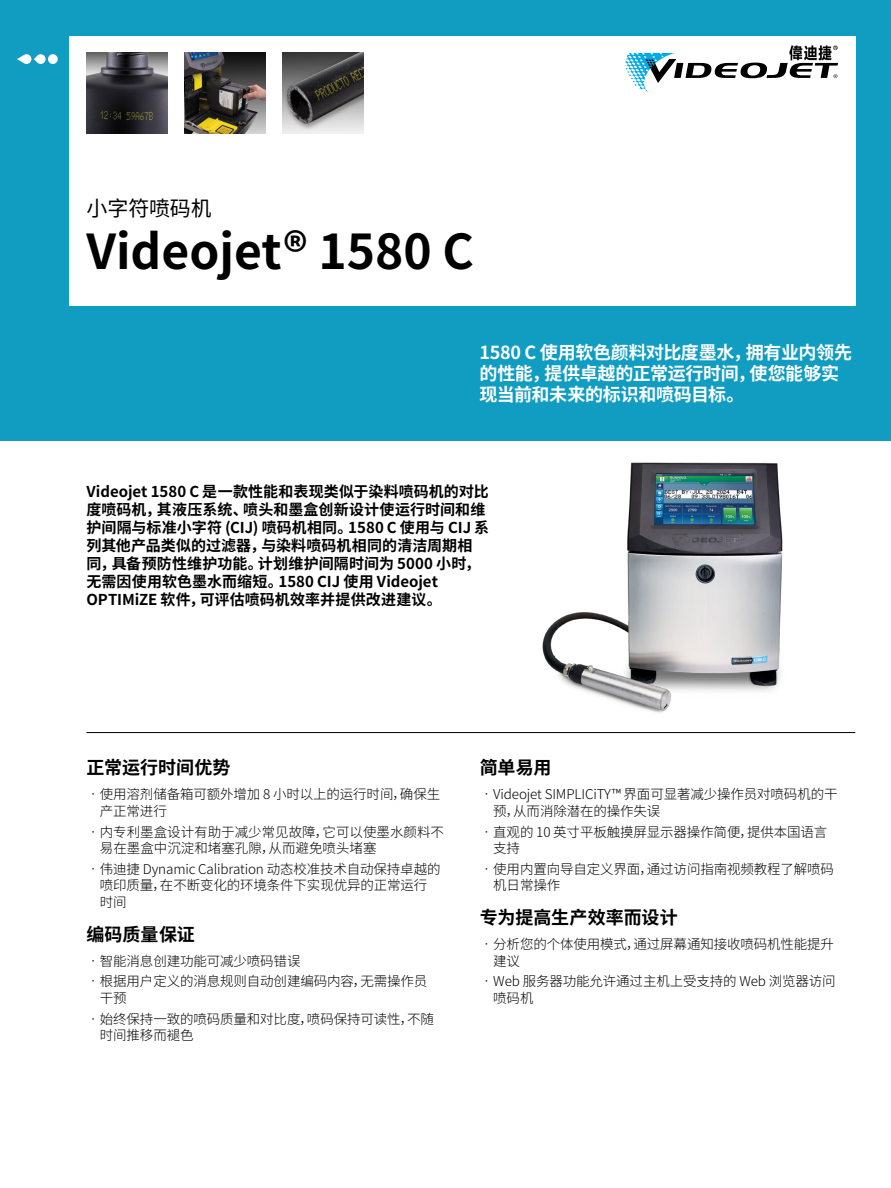
<style>
.page{position:relative;width:891px;height:1188px;background:#fff}
.page>*{position:absolute;margin:0;border:0;box-sizing:border-box;transform-origin:0 0}
.t1{font:700 48px "Noto Sans CJ Ksc";color:#000}
.t2{font:21px "Noto Sans CJ Ksc";letter-spacing:-.005em;color:#000}
.t3{font:700 18px/21px "Noto Sans CJ Ksc";letter-spacing:-.02em;color:#fff}
.t4{font:700 18px "Noto Sans CJ Ksc";color:#000}
.t5{font:700 15px/18px "Noto Sans CJ Ksc";letter-spacing:.005em;color:#000}
.t6{font:300 13.5px/16.5px "Noto Sans CJ Ksc";letter-spacing:-.01em;color:#000}
</style>
<div class="page">
<div style="left:0;top:0;width:891px;height:441px;background:#109dc1"></div>
<div style="left:69px;top:36px;width:786px;height:270px;background:#fff"></div>
<div style="left:48px;top:54px;width:10px;height:10px;background:#fff;border-radius:50%"></div>
<svg style="left:17px;top:54px;width:29px;height:10px"></svg>
<hr style="left:86px;top:732px;width:769px;height:1px;background:#000">
<img style="left:185px;top:53px;width:81px;height:81px">
<img style="left:283px;top:53px;width:81px;height:81px">
<svg style="left:86px;top:53px;width:81px;height:81px"></svg>
<img style="left:87px;top:53px;width:80px;height:80px">
<img style="left:542px;top:462px;width:241px;height:251px">
<svg style="left:625px;top:53px;width:213px;height:39px"></svg>
<img style="left:784px;top:45px;width:54px;height:15px">
<h2 class="t2" style="left:86px;top:197px;width:127px">小字符喷码机</h2>
<h1 class="t1" style="left:86px;top:224px;width:389px">Videojet® 1580 C</h1>
<h3 class="t3" style="left:480px;top:342px;width:374px">1580 C 使用软色颜料对比度墨水，拥有业内领先的性能，提供卓越的正常运行时间，使您能够实现当前和未来的标识和喷码目标。</h3>
<p class="t5" style="left:86px;top:483px;width:404px">Videojet 1580 C 是一款性能和表现类似于染料喷码机的对比度喷码机，其液压系统、喷头和墨盒创新设计使运行时间和维护间隔与标准小字符 (CIJ) 喷码机相同。1580 C 使用与 CIJ 系列其他产品类似的过滤器，与染料喷码机相同的清洁周期相同，具备预防性维护功能。计划维护间隔时间为 5000 小时，无需因使用软色墨水而缩短。1580 CIJ 使用 Videojet OPTIMiZE 软件，可评估喷码机效率并提供改进建议。</p>
<h3 class="t4" style="left:86px;top:758px;width:146px">正常运行时间优势</h3>
<p class="t6" style="left:100px;top:786px;width:342px;text-indent:-14px">• 使用溶剂储备箱可额外增加 8 小时以上的运行时间，确保生产正常进行</p>
<p class="t6" style="left:100px;top:824px;width:346px;text-indent:-14px">• 内专利墨盒设计有助于减少常见故障，它可以使墨水颜料不易在墨盒中沉淀和堵塞孔隙，从而避免喷头堵塞</p>
<p class="t6" style="left:100px;top:861px;width:342px;text-indent:-14px">• 伟迪捷 Dynamic Calibration 动态校准技术自动保持卓越的喷印质量，在不断变化的环境条件下实现优异的正常运行时间</p>
<h3 class="t4" style="left:86px;top:924px;width:110px">编码质量保证</h3>
<p class="t6" style="left:86px;top:953px;width:216px">• 智能消息创建功能可减少喷码错误</p>
<p class="t6" style="left:100px;top:973px;width:329px;text-indent:-14px">• 根据用户定义的消息规则自动创建编码内容，无需操作员干预</p>
<p class="t6" style="left:100px;top:1011px;width:336px;text-indent:-14px">• 始终保持一致的喷码质量和对比度，喷码保持可读性，不随时间推移而褪色</p>
<h3 class="t4" style="left:480px;top:758px;width:73px">简单易用</h3>
<p class="t6" style="left:493px;top:786px;width:346px;text-indent:-14px">• Videojet SIMPLICiTY™ 界面可显著减少操作员对喷码机的干预，从而消除潜在的操作失误</p>
<p class="t6" style="left:493px;top:824px;width:336px;text-indent:-14px">• 直观的 10 英寸平板触摸屏显示器操作简便，提供本国语言支持</p>
<p class="t6" style="left:493px;top:861px;width:342px;text-indent:-14px">• 使用内置向导自定义界面，通过访问指南视频教程了解喷码机日常操作</p>
<h3 class="t4" style="left:480px;top:907px;width:200px">专为提高生产效率而设计</h3>
<p class="t6" style="left:493px;top:936px;width:342px;text-indent:-14px">• 分析您的个体使用模式，通过屏幕通知接收喷码机性能提升建议</p>
<p class="t6" style="left:493px;top:973px;width:344px;text-indent:-14px">• Web 服务器功能允许通过主机上受支持的 Web 浏览器访问喷码机</p>
</div>
